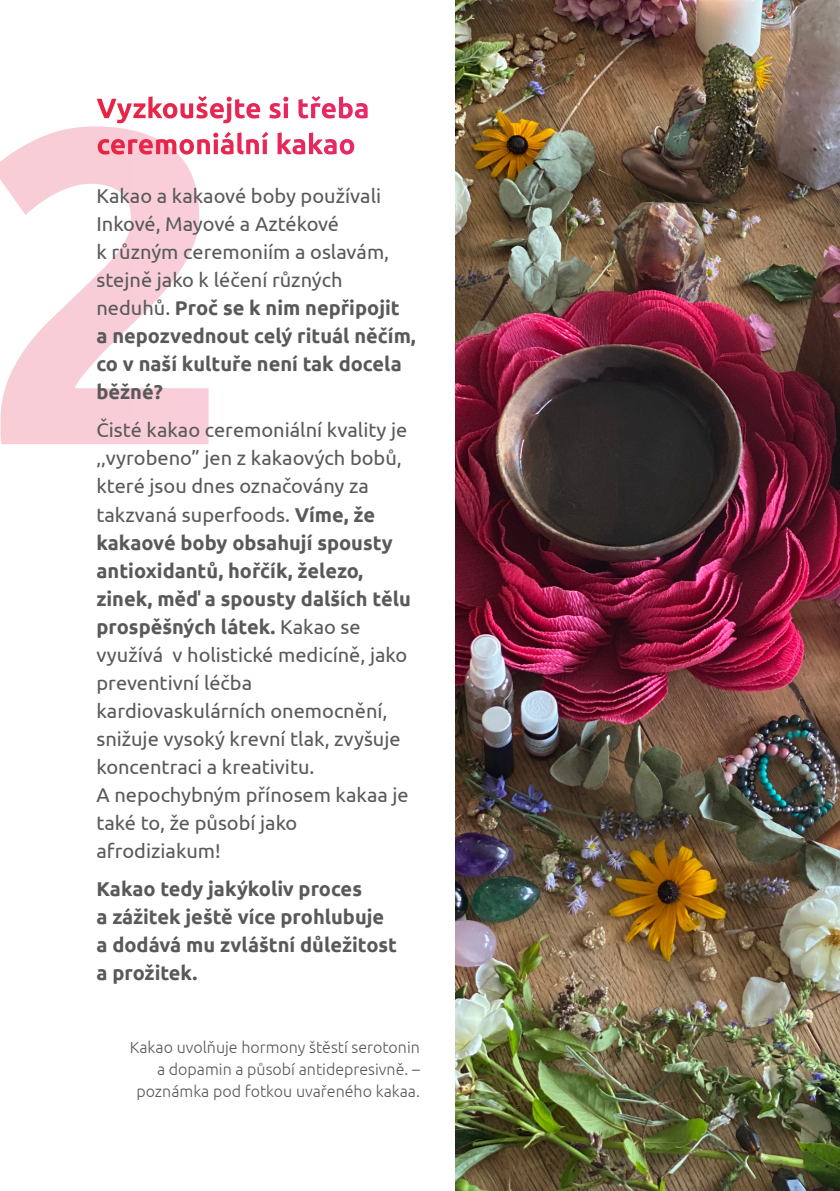
<style>
.page{position:relative;width:840px;height:1191px;background:#fff}
.page>*{position:absolute;margin:0;border:0;box-sizing:border-box;transform-origin:0 0}
.t1{font:20px/28px "Ubuntu";color:#585958}
.t2{font:700 20px/28px "Ubuntu";color:#585958}
.t3{font:300 16px/22px "Ubuntu";color:#585958;text-align:right}
.s1{font-weight:700}
</style>
<div class="page">
<svg style="left:0;top:126px;width:208px;height:318px"></svg>
<img style="left:455px;top:0;width:384px;height:1191px">
<svg style="left:97px;top:96px;width:163px;height:27px"></svg>
<svg style="left:269px;top:97px;width:19px;height:21px"></svg>
<svg style="left:298px;top:96px;width:69px;height:22px"></svg>
<svg style="left:98px;top:132px;width:170px;height:22px"></svg>
<svg style="left:277px;top:132px;width:77px;height:22px"></svg>
<p class="t1" style="left:96px;top:183px;width:321px">Kakao a kakaové boby používali<br>Inkové, Mayové a Aztékové<br>k různým ceremoniím a oslavám, stejně jako k léčení různých neduhů. <span class="s1">Proč se k nim nepřipojit<br>a nepozvednout celý rituál něčím, co v naší kultuře není tak docela běžné?</span></p>
<p class="t1" style="left:96px;top:417px;width:316px">Čisté kakao ceremoniální kvality je ‚‚vyrobeno” jen z kakaových bobů, které jsou dnes označovány za takzvaná superfoods. <span class="s1">Víme, že kakaové boby obsahují spousty antioxidantů, hořčík, železo, zinek, měď a spousty dalších tělu prospěšných látek.</span> Kakao se využívá v holistické medicíně, jako preventivní léčba kardiovaskulárních onemocnění, snižuje vysoký krevní tlak, zvyšuje koncentraci a kreativitu.<br>A nepochybným přínosem kakaa je také to, že působí jako afrodiziakum!</p>
<p class="t2" style="left:96px;top:875px;width:302px">Kakao tedy jakýkoliv proces<br>a zážitek ještě více prohlubuje a dodává mu zvláštní důležitost a prožitek.</p>
<p class="t3" style="left:130px;top:1037px;width:291px">Kakao uvolňuje hormony štěstí serotonin a dopamin a působí antidepresivně. – poznámka pod fotkou uvařeného kakaa.</p>
</div>
